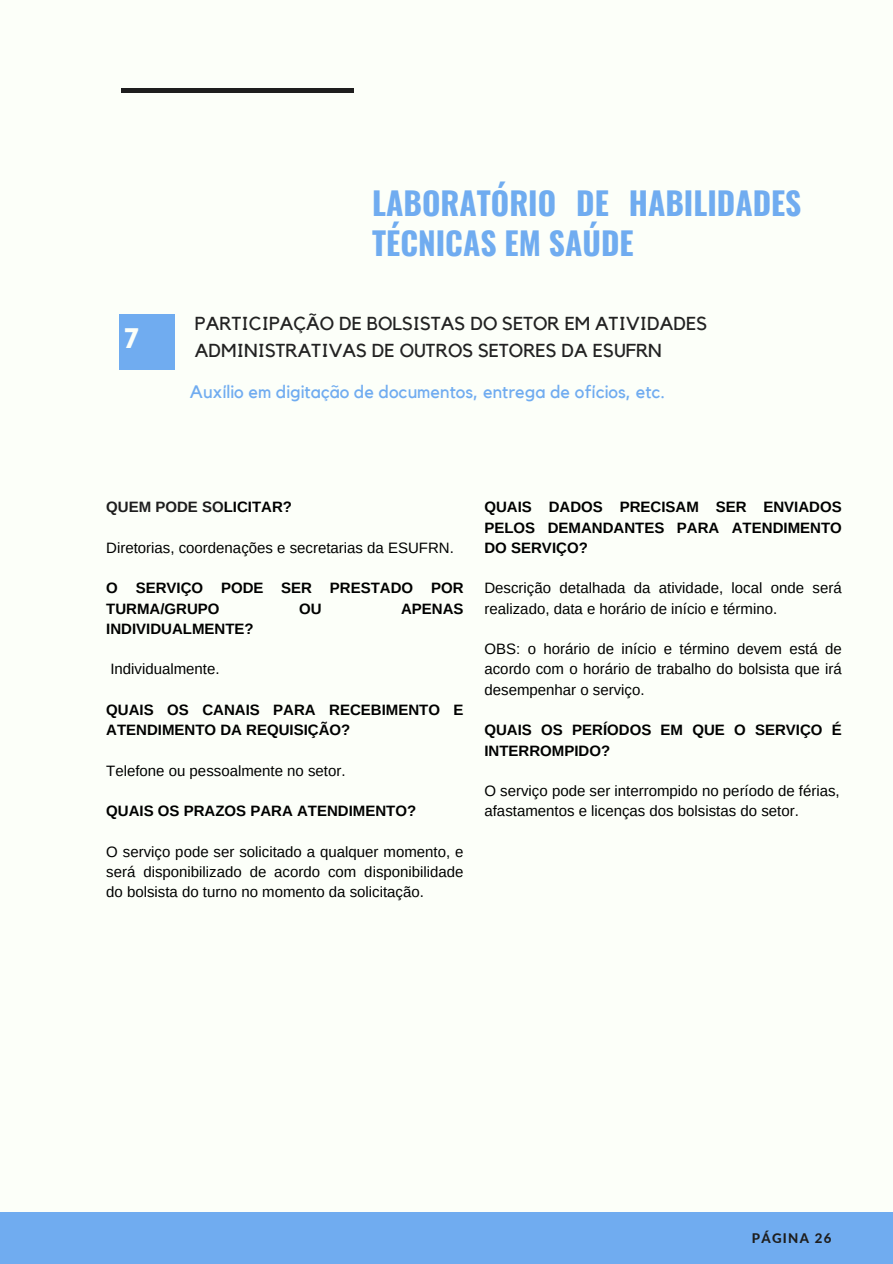
<style>
.page{position:relative;width:893px;height:1264px;background:#fff}
.page>*{position:absolute;margin:0;border:0;box-sizing:border-box;transform-origin:0 0}
.t1{font:700 31.5px/39.3px "Oswald";color:#70acf0}
.t2{font:700 28.2px "Kollektif";color:#fcfff9}
.t3{font:18.75px/27px "Kollektif";color:#222}
.t4{font:18px "Kollektif";color:#70acf0}
.t5{font:15px/20.2px "Arimo";color:#000;text-align:justify}
.t6{font:700 15px/20.2px "Arimo";color:#000}
.t7{font:700 15px "Arimo";color:#1e1e1e}
.t8{font:800 13.2px "Lato";letter-spacing:.1em;color:#1e1e1e}
.s1{color:#000}
</style>
<div class="page">
<div style="left:0;top:0;width:892px;height:1263px;background:#fcfff9"></div>
<div style="left:122px;top:88px;width:232px;height:5px;background:#1e1e1e"></div>
<div style="left:119px;top:315px;width:55px;height:55px;background:#70acf0"></div>
<div style="left:0;top:1212px;width:892px;height:51px;background:#70acf0"></div>
<p class="t2" style="left:124px;top:325px;width:17px">7</p>
<p class="t1" style="left:372px;top:182px;width:430px">LABORATÓRIO DE HABILIDADES<br>TÉCNICAS EM SAÚDE</p>
<h1 class="t3" style="left:195px;top:311px;width:514px">PARTICIPAÇÃO DE BOLSISTAS DO SETOR EM ATIVIDADES<br>ADMINISTRATIVAS DE OUTROS SETORES DA ESUFRN</h1>
<h4 class="t4" style="left:190px;top:383px;width:476px">Auxílio em digitação de documentos, entrega de ofícios, etc.</h4>
<h2 class="t7" style="left:106px;top:499px;width:187px">QUEM PODE SO<span class="s1">LICITAR?</span></h2>
<h3 class="t5" style="left:106px;top:537px;width:349px">Diretorias, coordenações e secretarias da ESUFRN.</h3>
<h4 class="t6" style="left:106px;top:578px;width:359px">O SERVIÇO PODE SER PRESTADO POR<br>TURMA/GRUPO</h4>
<h4 class="t6" style="left:299px;top:598px;width:24px">OU</h4>
<h4 class="t6" style="left:401px;top:598px;width:64px">APENAS</h4>
<h4 class="t6" style="left:106px;top:618px;width:149px">INDIVIDUALMENTE?</h4>
<h5 class="t5" style="left:110px;top:659px;width:111px">Individualmente.</h5>
<h4 class="t6" style="left:106px;top:699px;width:359px">QUAIS OS CANAIS PARA RECEBIMENTO E<br>ATENDIMENTO DA REQUISIÇÃO?</h4>
<h5 class="t5" style="left:106px;top:760px;width:241px">Telefone ou pessoalmente no setor.</h5>
<h4 class="t6" style="left:106px;top:801px;width:311px">QUAIS OS PRAZOS PARA ATENDIMENTO?</h4>
<h5 class="t5" style="left:106px;top:841px;width:359px">O serviço pode ser solicitado a qualquer momento, e será disponibilizado de acordo com disponibilidade do bolsista do turno no momento da solicitação.</h5>
<h4 class="t6" style="left:484px;top:497px;width:359px;text-align:justify">QUAIS DADOS PRECISAM SER ENVIADOS PELOS DEMANDANTES PARA ATENDIMENTO DO SERVIÇO?</h4>
<h5 class="t5" style="left:484px;top:578px;width:359px">Descrição detalhada da atividade, local onde será realizado, data e horário de início e término.</h5>
<h4 class="t5" style="left:484px;top:639px;width:359px">OBS: o horário de início e término devem está de acordo com o horário de trabalho do bolsista que irá desempenhar o serviço.</h4>
<h5 class="t6" style="left:484px;top:720px;width:359px">QUAIS OS PERÍODOS EM QUE O SERVIÇO É<br>INTERROMPIDO?</h5>
<h5 class="t5" style="left:484px;top:780px;width:357px">O serviço pode ser interrompido no período de férias, afastamentos e licenças dos bolsistas do setor.</h5>
<h5 class="t8" style="left:751px;top:1230px;width:81px">PÁGINA 26</h5>
</div>
